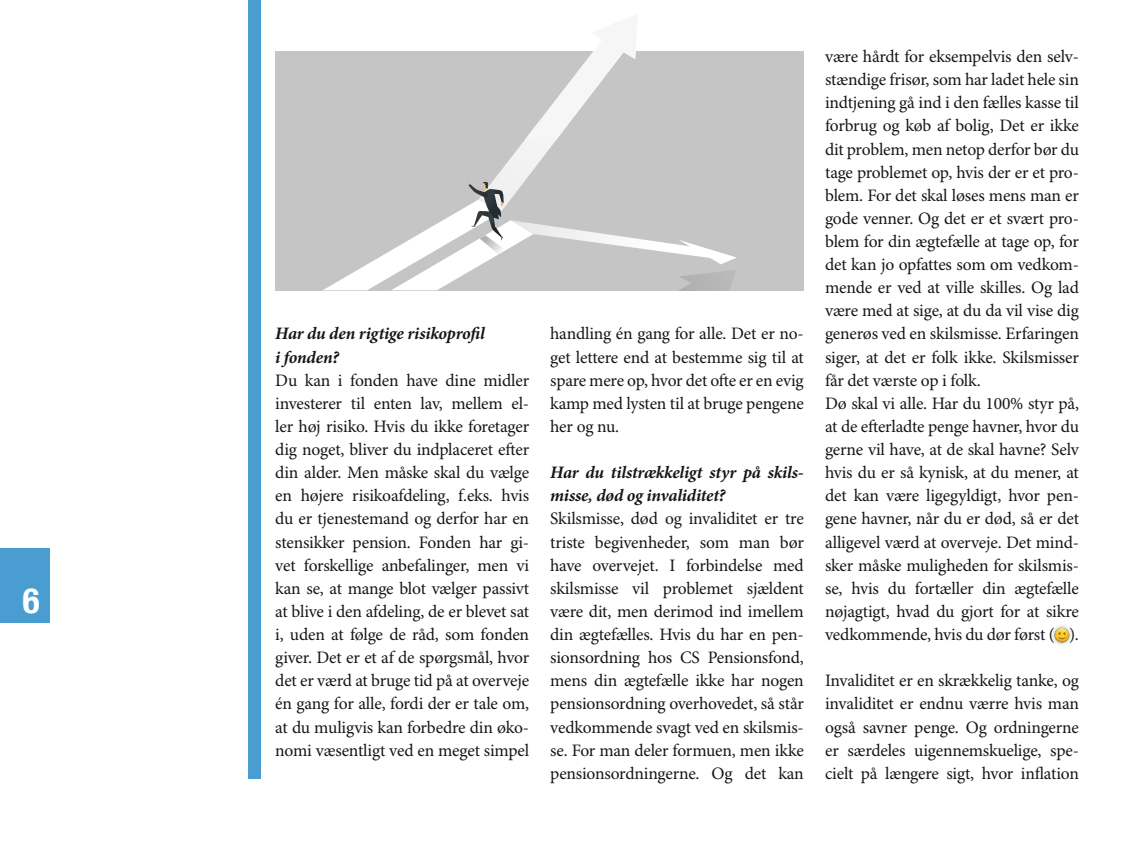
<style>
.page{position:relative;width:1141px;height:844px;background:#fff}
.page>*{position:absolute;margin:0;border:0;box-sizing:border-box;transform-origin:0 0}
.t1{font:700 condensed 35px "Helvetica Neue";color:#fff}
.t2{font:17.5px/23.1px "Minion Pro";letter-spacing:-.01em;color:#151616;text-align:justify}
.t3{font:italic 700 17.5px/23.1px "Minion Pro";letter-spacing:-.015em;color:#151616}
</style>
<div class="page">
<div style="left:248px;top:0;width:12px;height:778px;background:#4a9dd0"></div>
<div style="left:0;top:548px;width:50px;height:75px;background:#4a9dd0"></div>
<div style="left:1051px;top:623px;width:22px;height:23px;background:#151616;opacity:.3"></div>
<img style="left:1054px;top:627px;width:15px;height:15px;border-radius:7px">
<div style="left:275px;top:51px;width:529px;height:239px;background:#c5c5c5"></div>
<svg style="left:323px;top:51px;width:414px;height:239px"></svg>
<h1 class="t1" style="left:23px;top:571px;width:18px">6</h1>
<p class="t3" style="left:275px;top:322px;width:211px">Har du den rigtige risikoprofil i fonden?</p>
<p class="t2" style="left:275px;top:369px;width:255px">Du kan i fonden have dine midler investerer til enten lav, mellem el&shy;ler høj risiko. Hvis du ikke foretager dig noget, bliver du indplaceret efter din alder. Men måske skal du vælge en højere risikoafdeling, f.eks. hvis du er tjenestemand og derfor har en stensikker pension. Fonden har gi&shy;vet forskellige anbefalinger, men vi kan se, at mange blot vælger passivt at blive i den afdeling, de er blevet sat i, uden at følge de råd, som fonden giver. Det er et af de spørgsmål, hvor det er værd at bruge tid på at overveje én gang for alle, fordi der er tale om, at du muligvis kan forbedre din øko&shy;nomi væsentligt ved en meget simpel</p>
<p class="t2" style="left:550px;top:323px;width:255px">handling én gang for alle. Det er no&shy;get lettere end at bestemme sig til at spare mere op, hvor det ofte er en evig kamp med lysten til at bruge pengene her og nu.</p>
<p class="t3" style="left:550px;top:460px;width:255px">Har du tilstrækkeligt styr på skils&shy;misse, død og invaliditet?</p>
<p class="t2" style="left:550px;top:508px;width:255px">Skilsmisse, død og invaliditet er tre triste begivenheder, som man bør have overvejet. I forbindelse med skilsmisse vil problemet sjældent være dit, men derimod ind imellem din ægtefælles. Hvis du har en pen&shy;sionsordning hos CS Pensionsfond, mens din ægtefælle ikke har nogen pensionsordning overhovedet, så står vedkommende svagt ved en skilsmis&shy;se. For man deler formuen, men ikke pensionsordningerne. Og det kan</p>
<p class="t2" style="left:825px;top:46px;width:255px;text-align:left">være hårdt for eksempelvis den selv&shy;stændige frisør, som har ladet hele sin indtjening gå ind i den fælles kasse til forbrug og køb af bolig, Det er ikke dit problem, men netop derfor bør du tage problemet op, hvis der er et pro&shy;blem. For det skal løses mens man er gode venner. Og det er et svært pro&shy;blem for din ægtefælle at tage op, for det kan jo opfattes som om vedkom&shy;mende er ved at ville skilles. Og lad være med at sige, at du da vil vise dig generøs ved en skilsmisse. Erfaringen siger, at det er folk ikke. Skilsmisser får det værste op i folk.<br>Dø skal vi alle. Har du 100% styr på, at de efterladte penge havner, hvor du gerne vil have, at de skal havne? Selv hvis du er så kynisk, at du mener, at det kan være ligegyldigt, hvor pen&shy;gene havner, når du er død, så er det alligevel værd at overveje. Det mind&shy;sker måske muligheden for skilsmis&shy;se, hvis du fortæller din ægtefælle nøjagtigt, hvad du gjort for at sikre vedkommende, hvis du dør først ( ).</p>
<p class="t2" style="left:825px;top:669px;width:255px">Invaliditet er en skrækkelig tanke, og invaliditet er endnu værre hvis man også savner penge. Og ordningerne er særdeles uigennemskuelige, spe&shy;cielt på længere sigt, hvor inflation</p>
</div>
